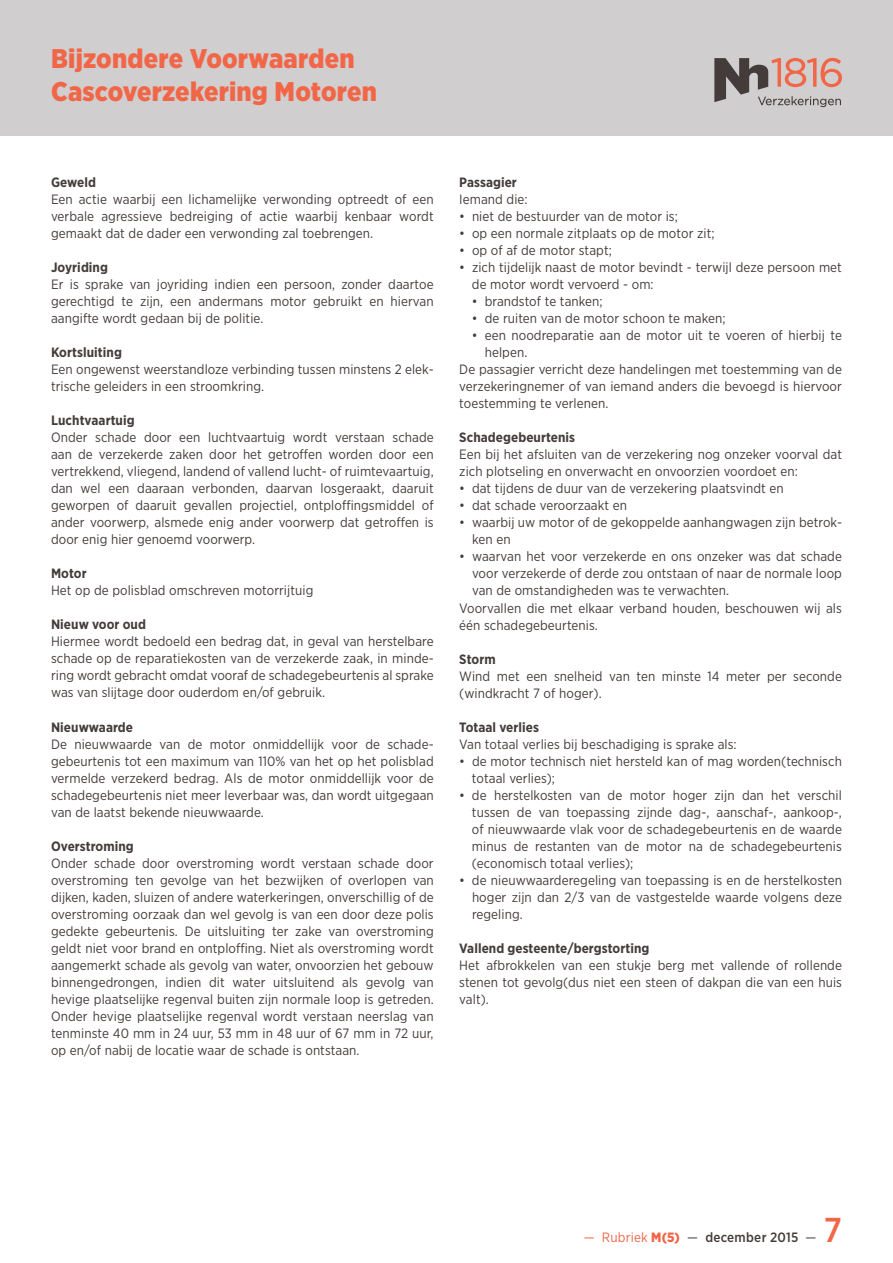
<style>
.page{position:relative;width:893px;height:1263px;background:#fff}
.page>*{position:absolute;margin:0;border:0;box-sizing:border-box;transform-origin:0 0}
.t1{font:500 34.5px "Gotham Narrow";color:#f26648}
.t2{font:900 27px/33px "Gotham Narrow";letter-spacing:.01em;color:#f26648}
.t3{font:13.5px/17px "Gotham Narrow";letter-spacing:.005em;color:#443c3a;text-align:justify}
.t4{font:700 13.5px "Gotham Narrow";letter-spacing:.005em;color:#443c3a}
.t5{font:500 13.5px "Gotham Narrow";letter-spacing:.02em;color:#443c3a}
.s1{font-weight:400;color:#f26648}
.s2{font-weight:900;color:#f26648}
.s3{font-weight:400}
</style>
<div class="page">
<div style="left:0;top:0;width:893px;height:136px;background:#d0cece"></div>
<svg style="left:714px;top:58px;width:128px;height:49px"></svg>
<h2 class="t2" style="left:51px;top:41px;width:328px">Bijzondere Voorwaarden<br>Cascoverzekering Motoren</h2>
<p class="t4" style="left:51px;top:174px;width:47px">Geweld</p>
<p class="t3" style="left:51px;top:191px;width:384px">Een actie waarbij een lichamelijke verwonding optreedt of een verbale agressieve bedreiging of actie waarbij kenbaar wordt gemaakt dat de dader een verwonding zal toebrengen.</p>
<p class="t4" style="left:51px;top:259px;width:58px">Joyriding</p>
<p class="t3" style="left:51px;top:276px;width:384px">Er is sprake van joyriding indien een persoon, zonder daartoe gerechtigd te zijn, een andermans motor gebruikt en hiervan aangifte wordt gedaan bij de politie.</p>
<p class="t4" style="left:51px;top:344px;width:72px">Kortsluiting</p>
<p class="t3" style="left:51px;top:361px;width:384px">Een ongewenst weerstandloze verbinding tussen minstens 2 elek&shy;trische geleiders in een stroomkring.</p>
<p class="t4" style="left:51px;top:412px;width:85px">Luchtvaartuig</p>
<p class="t3" style="left:51px;top:429px;width:384px">Onder schade door een luchtvaartuig wordt verstaan schade aan de verzekerde zaken door het getroffen worden door een vertrekkend, vliegend, landend of vallend lucht- of ruimtevaartuig, dan wel een daaraan verbonden, daarvan losgeraakt, daaruit geworpen of daaruit gevallen projectiel, ontploffingsmiddel of ander voorwerp, alsmede enig ander voorwerp dat getroffen is door enig hier genoemd voorwerp.</p>
<p class="t4" style="left:51px;top:565px;width:37px">Motor</p>
<p class="t3" style="left:51px;top:582px;width:264px">Het op de polisblad omschreven motorrijtuig</p>
<p class="t4" style="left:51px;top:616px;width:96px">Nieuw voor oud</p>
<p class="t3" style="left:51px;top:633px;width:384px">Hiermee wordt bedoeld een bedrag dat, in geval van herstelbare schade op de reparatiekosten van de verzekerde zaak, in minde&shy;ring wordt gebracht omdat vooraf de schadegebeurtenis al sprake was van slijtage door ouderdom en/of gebruik.</p>
<p class="t4" style="left:51px;top:718px;width:84px">Nieuwwaarde</p>
<p class="t3" style="left:51px;top:735px;width:384px">De nieuwwaarde van de motor onmiddellijk voor de schade&shy;gebeurtenis tot een maximum van 110% van het op het polisblad vermelde verzekerd bedrag. Als de motor onmiddellijk voor de schadegebeurtenis niet meer leverbaar was, dan wordt uitgegaan van de laatst bekende nieuwwaarde.</p>
<p class="t4" style="left:51px;top:837px;width:84px">Overstroming</p>
<p class="t3" style="left:51px;top:854px;width:384px">Onder schade door overstroming wordt verstaan schade door overstroming ten gevolge van het bezwijken of overlopen van dijken, kaden, sluizen of andere waterkeringen, onverschillig of de overstroming oorzaak dan wel gevolg is van een door deze polis gedekte gebeurtenis. De uitsluiting ter zake van overstroming geldt niet voor brand en ontploffing. Niet als overstroming wordt aangemerkt schade als gevolg van water, onvoorzien het gebouw binnengedrongen, indien dit water uitsluitend als gevolg van hevige plaatselijke regenval buiten zijn normale loop is getreden.<br>Onder hevige plaatselijke regenval wordt verstaan neerslag van tenminste 40 mm in 24 uur, 53 mm in 48 uur of 67 mm in 72 uur, op en/of nabij de locatie waar de schade is ontstaan.</p>
<p class="t4" style="left:459px;top:174px;width:59px">Passagier</p>
<p class="t3" style="left:459px;top:191px;width:70px">Iemand die:</p>
<p class="t3" style="left:459px;top:208px;width:220px">• niet de bestuurder van de motor is;</p>
<p class="t3" style="left:459px;top:225px;width:257px">• op een normale zitplaats op de motor zit;</p>
<p class="t3" style="left:459px;top:242px;width:154px">• op of af de motor stapt;</p>
<p class="t3" style="left:472px;top:259px;width:371px;text-indent:-13px">• zich tijdelijk naast de motor bevindt - terwijl deze persoon met de motor wordt vervoerd - om:</p>
<p class="t3" style="left:472px;top:293px;width:132px">• brandstof te tanken;</p>
<p class="t3" style="left:472px;top:310px;width:255px">• de ruiten van de motor schoon te maken;</p>
<p class="t3" style="left:472px;top:327px;width:371px">• een noodreparatie aan de motor uit te voeren of hierbij te</p>
<p class="t3" style="left:485px;top:344px;width:44px">helpen.</p>
<p class="t3" style="left:459px;top:361px;width:384px">De passagier verricht deze handelingen met toestemming van de</p>
<p class="t3" style="left:459px;top:378px;width:384px">verzekeringnemer of van iemand anders die bevoegd is hiervoor</p>
<p class="t3" style="left:459px;top:395px;width:151px">toestemming te verlenen.</p>
<p class="t4" style="left:459px;top:429px;width:117px">Schadegebeurtenis</p>
<p class="t3" style="left:459px;top:446px;width:384px">Een bij het afsluiten van de verzekering nog onzeker voorval dat zich plotseling en onverwacht en onvoorzien voordoet en:</p>
<p class="t3" style="left:459px;top:480px;width:326px">• dat tijdens de duur van de verzekering plaatsvindt en</p>
<p class="t3" style="left:459px;top:497px;width:169px">• dat schade veroorzaakt en</p>
<p class="t3" style="left:472px;top:514px;width:371px;text-indent:-13px">• waarbij uw motor of de gekoppelde aanhangwagen zijn betrok&shy;ken en</p>
<p class="t3" style="left:459px;top:548px;width:384px">• waarvan het voor verzekerde en ons onzeker was dat schade</p>
<p class="t3" style="left:472px;top:565px;width:371px">voor verzekerde of derde zou ontstaan of naar de normale loop</p>
<p class="t3" style="left:472px;top:582px;width:259px">van de omstandigheden was te verwachten.</p>
<p class="t3" style="left:459px;top:599px;width:384px">Voorvallen die met elkaar verband houden, beschouwen wij als</p>
<p class="t3" style="left:459px;top:616px;width:140px">één schadegebeurtenis.</p>
<p class="t4" style="left:459px;top:650px;width:38px">Storm</p>
<p class="t3" style="left:459px;top:667px;width:384px">Wind met een snelheid van ten minste 14 meter per seconde (windkracht 7 of hoger).</p>
<p class="t4" style="left:459px;top:718px;width:81px">Totaal verlies</p>
<p class="t3" style="left:459px;top:735px;width:279px">Van totaal verlies bij beschadiging is sprake als:</p>
<p class="t3" style="left:472px;top:752px;width:371px;text-indent:-13px">• de motor technisch niet hersteld kan of mag worden(technisch totaal verlies);</p>
<p class="t3" style="left:472px;top:786px;width:371px;text-indent:-13px">• de herstelkosten van de motor hoger zijn dan het verschil tussen de van toepassing zijnde dag-, aanschaf-, aankoop-, of nieuwwaarde vlak voor de schadegebeurtenis en de waarde minus de restanten van de motor na de schadegebeurtenis (economisch totaal verlies);</p>
<p class="t3" style="left:472px;top:871px;width:371px;text-indent:-13px">• de nieuwwaarderegeling van toepassing is en de herstelkosten hoger zijn dan 2/3 van de vastgestelde waarde volgens deze regeling.</p>
<p class="t4" style="left:459px;top:939px;width:192px">Vallend gesteente/bergstorting</p>
<p class="t3" style="left:459px;top:956px;width:384px">Het afbrokkelen van een stukje berg met vallende of rollende stenen tot gevolg(dus niet een steen of dakpan die van een huis valt).</p>
<p class="t5" style="left:584px;top:1228px;width:234px"><span class="s1">— Rubriek</span> <span class="s2">M(5)</span> <span class="s3">—</span> december 2015 <span class="s3">—</span></p>
<h1 class="t1" style="left:824px;top:1208px;width:20px">7</h1>
</div>
